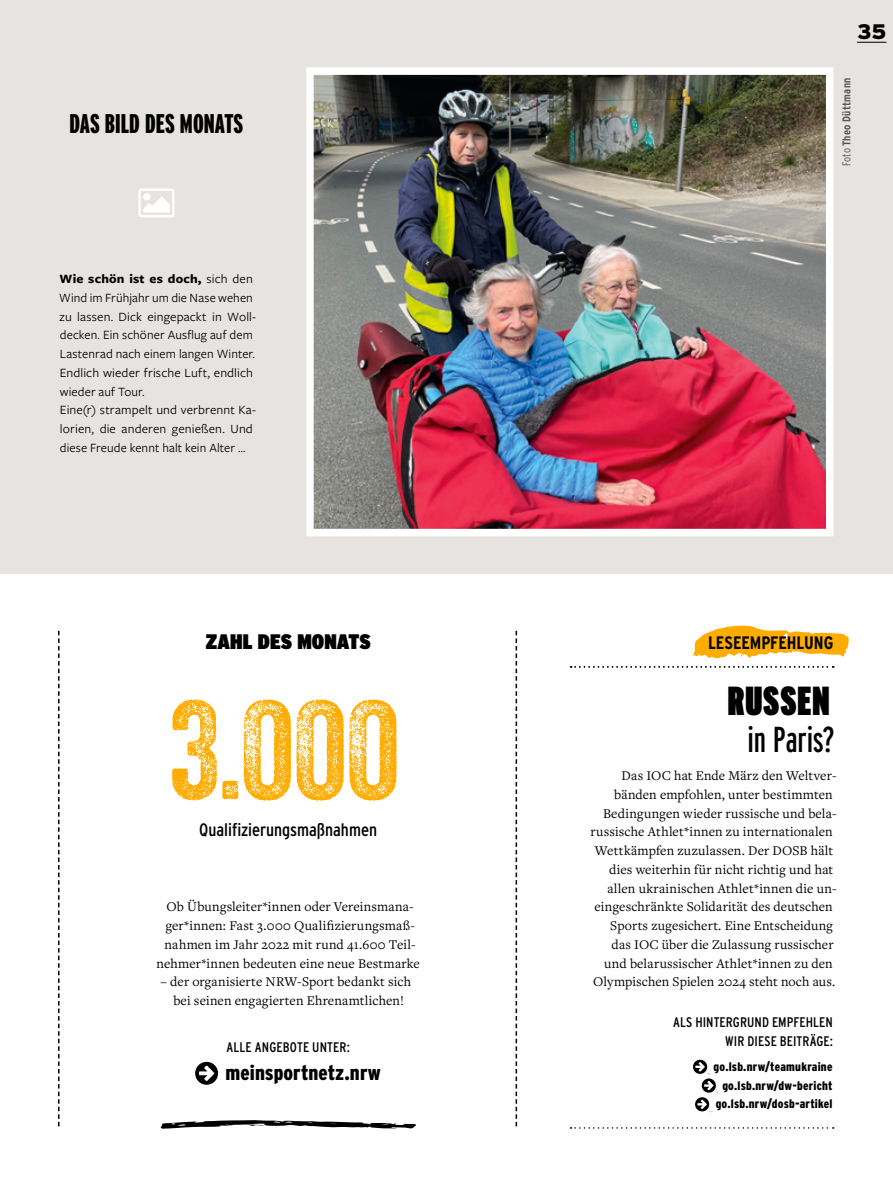
<style>
.page{position:relative;width:893px;height:1191px;background:#fff}
.page>*{position:absolute;margin:0;border:0;box-sizing:border-box;transform-origin:0 0}
.fliesstext-serif_Abs{font:135px "Veneer Three";color:#feac00}
.HL-Interstate{font:900 40.5px "Interstate Compressed";letter-spacing:.025em;color:#000}
.HL-Interstate-2{font:36px "Interstate Compressed";color:#000}
.HL-Interstate-3{font:900 27px "Interstate Compressed";letter-spacing:.005em;color:#000}
.fliesstext-serif_Abs-2{font:900 21px "Interstate Condensed";letter-spacing:.005em;color:#000}
.HL-Interstate-4{font:900 21px "Interstate Condensed";letter-spacing:.005em;color:#000}
.t1{font:900 21px "Interstate";color:#000}
.HL-Interstate-5{font:18px "Interstate Condensed";color:#000}
.HL-Interstate-6{font:700 18px "Interstate Condensed";letter-spacing:-.005em;color:#000}
.fliesstext-serif_Abs-3{font:13.8px/18.8px "Freight Text Pro";letter-spacing:.01em;color:#000;text-align:center}
.fliesstext-serif_Abs-4{font:13.8px/18.8px "Interstate Condensed";letter-spacing:.005em;color:#000;text-align:right}
.fliesstext-sans_Absa{font:13.2px/18.8px "Freight Sans Pro";letter-spacing:.005em;color:#000}
.fliesstext-serif_Abs-5{font:900 12.3px "Interstate Condensed";letter-spacing:.015em;color:#000}
.Pagination-Text_Foto{font:700 11.25px "Interstate Condensed";letter-spacing:.02em;color:#575654}
.s1{font-weight:700}
.s2{font-weight:300}
</style>
<div class="page">
<div style="left:0;top:0;width:893px;height:574px;background:#e7e3e0"></div>
<img style="left:306px;top:67px;width:528px;height:469px">
<svg style="left:138px;top:188px;width:37px;height:29px"></svg>
<svg style="left:692px;top:625px;width:157px;height:34px"></svg>
<svg style="left:516px;top:631px;width:1px;height:495px"></svg>
<svg style="left:58px;top:631px;width:2px;height:495px"></svg>
<svg style="left:571px;top:1127px;width:263px;height:1px"></svg>
<svg style="left:195px;top:1061px;width:23px;height:23px"></svg>
<svg style="left:161px;top:1120px;width:255px;height:8px"></svg>
<svg style="left:571px;top:666px;width:263px;height:1px"></svg>
<svg style="left:693px;top:1059px;width:26px;height:53px"></svg>
<svg style="left:857px;top:42px;width:29px;height:1px"></svg>
<p class="HL-Interstate-3" style="left:70px;top:109px;width:175px">DAS BILD DES MONATS</p>
<p class="fliesstext-sans_Absa" style="left:59px;top:269px;width:198px"><span class="s1">Wie schön ist es doch,</span> sich den<br>Wind im Frühjahr um die Nase wehen zu lassen. Dick eingepackt in Woll&shy;decken. Ein schöner Ausflug auf dem<br>Lastenrad nach einem langen Winter.<br>Endlich wieder frische Luft, endlich wieder auf Tour.</p>
<p class="fliesstext-sans_Absa" style="left:60px;top:400px;width:198px">Eine(r) strampelt und verbrennt Ka&shy;lorien, die anderen genießen. Und diese Freude kennt halt kein Alter …</p>
<p class="HL-Interstate-4" style="left:206px;top:629px;width:166px">ZAHL DES MONATS</p>
<p class="fliesstext-serif_Abs" style="left:168px;top:668px;width:234px">3.000</p>
<p class="HL-Interstate-5" style="left:199px;top:820px;width:179px">Qualifizierungsmaßnahmen</p>
<p class="fliesstext-serif_Abs-3" style="left:157px;top:897px;width:265px">Ob Übungsleiter*innen oder Vereinsmana&shy;ger*innen: Fast 3.000 Qualifizierungsmaß&shy;nahmen im Jahr 2022 mit rund 41.600 Teil&shy;nehmer*innen bedeuten eine neue Bestmarke</p>
<p class="fliesstext-serif_Abs-3" style="left:161px;top:972px;width:252px">– der organisierte NRW-Sport bedankt sich bei seinen engagierten Ehrenamtlichen!</p>
<p class="fliesstext-serif_Abs-4" style="left:227px;top:1037px;width:125px">ALLE ANGEBOTE UNTER:</p>
<p class="fliesstext-serif_Abs-2" style="left:226px;top:1061px;width:157px">meinsportnetz.nrw</p>
<h3 class="t1" style="left:857px;top:20px;width:31px">35</h3>
<p class="Pagination-Text_Foto" style="left:840px;top:166px;width:90px;rotate:-90deg"><span class="s2">Foto</span> Theo Düttmann</p>
<p class="HL-Interstate-6" style="left:708px;top:632px;width:127px">LESEEMPFEHLUNG</p>
<p class="HL-Interstate" style="left:728px;top:678px;width:103px">RUSSEN</p>
<p class="HL-Interstate-2" style="left:747px;top:719px;width:88px">in Paris?</p>
<p class="fliesstext-serif_Abs-3" style="left:591px;top:766px;width:247px;text-align:right">Das IOC hat Ende März den Weltver&shy;bänden empfohlen, unter bestimmten Bedingungen wieder russische und bela&shy;russische Athlet*innen zu internationalen Wettkämpfen zuzulassen. Der DOSB hält dies weiterhin für nicht richtig und hat allen ukrainischen Athlet*innen die un&shy;eingeschränkte Solidarität des deutschen Sports zugesichert. Eine Entscheidung<br>das IOC über die Zulassung russischer und belarussischer Athlet*innen zu den Olympischen Spielen 2024 steht noch aus.</p>
<p class="fliesstext-serif_Abs-4" style="left:673px;top:1012px;width:162px">ALS HINTERGRUND EMPFEHLEN<br>WIR DIESE BEITRÄGE:</p>
<p class="fliesstext-serif_Abs-5" style="left:714px;top:1059px;width:120px">go.lsb.nrw/teamukraine</p>
<p class="fliesstext-serif_Abs-5" style="left:722px;top:1078px;width:112px">go.lsb.nrw/dw-bericht</p>
<p class="fliesstext-serif_Abs-5" style="left:716px;top:1097px;width:118px">go.lsb.nrw/dosb-artikel</p>
</div>
